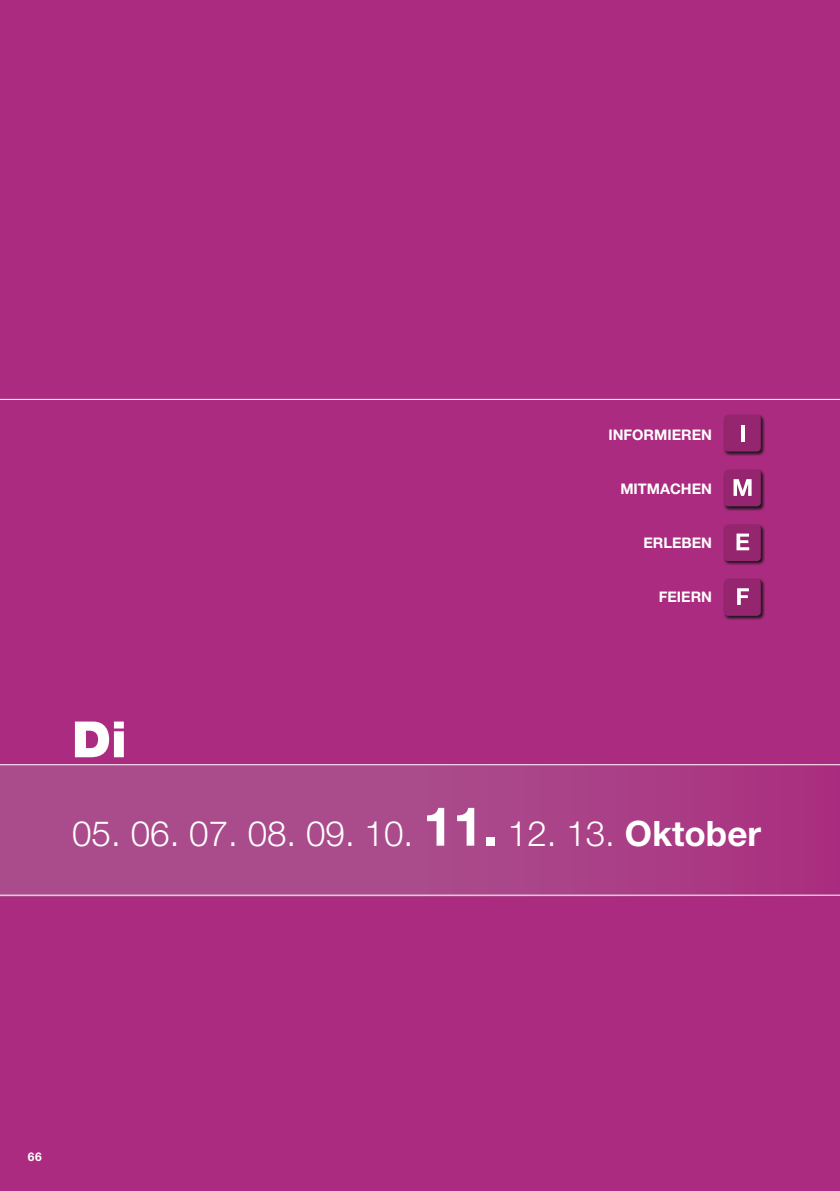
<style>
.page{position:relative;width:840px;height:1191px;background:#fff}
.page>*{position:absolute;margin:0;border:0;box-sizing:border-box;transform-origin:0 0}
.t1{font:900 50px "Helvetica Neue";color:#fff}
.t2{font:300 35px "Helvetica Neue";color:#fff}
.t3{font:700 14.6px "Helvetica Neue";color:#fff}
.t4{font:700 12px "Helvetica Neue";color:#fff}
.s1{font-weight:700;font-size:54px}
.s2{font-weight:700}
</style>
<div class="page">
<div style="left:0;top:0;width:839px;height:1191px;background:#aa2b7f"></div>
<div style="left:0;top:765px;width:839px;height:131px;background:linear-gradient(to right,#aa548f,#aa3682)"></div>
<hr style="left:0;top:764px;width:839px;height:1px;background:#fff">
<hr style="left:0;top:894px;width:839px;height:1px;background:#fff">
<hr style="left:0;top:399px;width:839px;height:1px;background:#fff">
<div style="left:723px;top:414px;width:41px;height:42px;background:#1a171c;opacity:.98"></div>
<div style="left:723px;top:415px;width:37px;height:36px;background:#95256f;border-radius:4px"></div>
<svg style="left:723px;top:469px;width:41px;height:42px"></svg>
<div style="left:723px;top:470px;width:37px;height:36px;background:#95256f;border-radius:4px"></div>
<svg style="left:724px;top:524px;width:40px;height:41px"></svg>
<div style="left:723px;top:524px;width:37px;height:37px;background:#95256f;border-radius:4px"></div>
<svg style="left:724px;top:578px;width:40px;height:42px"></svg>
<div style="left:723px;top:579px;width:37px;height:37px;background:#95256f;border-radius:4px"></div>
<svg style="left:741px;top:425px;width:3px;height:17px"></svg>
<svg style="left:733px;top:479px;width:18px;height:17px"></svg>
<svg style="left:736px;top:533px;width:12px;height:17px"></svg>
<svg style="left:737px;top:588px;width:11px;height:17px"></svg>
<hr style="left:839px;top:0;width:1px;height:1191px;background:#76acbd">
<hr style="left:839px;top:93px;width:1px;height:1098px;background:#c2d6df">
<p class="t3" style="left:608px;top:425px;width:105px">INFORMIEREN</p>
<p class="t3" style="left:620px;top:479px;width:93px">MITMACHEN</p>
<p class="t3" style="left:643px;top:533px;width:70px">ERLEBEN</p>
<h1 class="t1" style="left:72px;top:709px;width:56px">Di</h1>
<p class="t3" style="left:658px;top:587px;width:55px">FEIERN</p>
<p class="t2" style="left:72px;top:812px;width:690px">05. 06. 07. 08. 09. 10. <span class="s1">11.</span> 12. 13. <span class="s2">OKTOBER</span></p>
<p class="t4" style="left:28px;top:1149px;width:16px">66</p>
</div>
